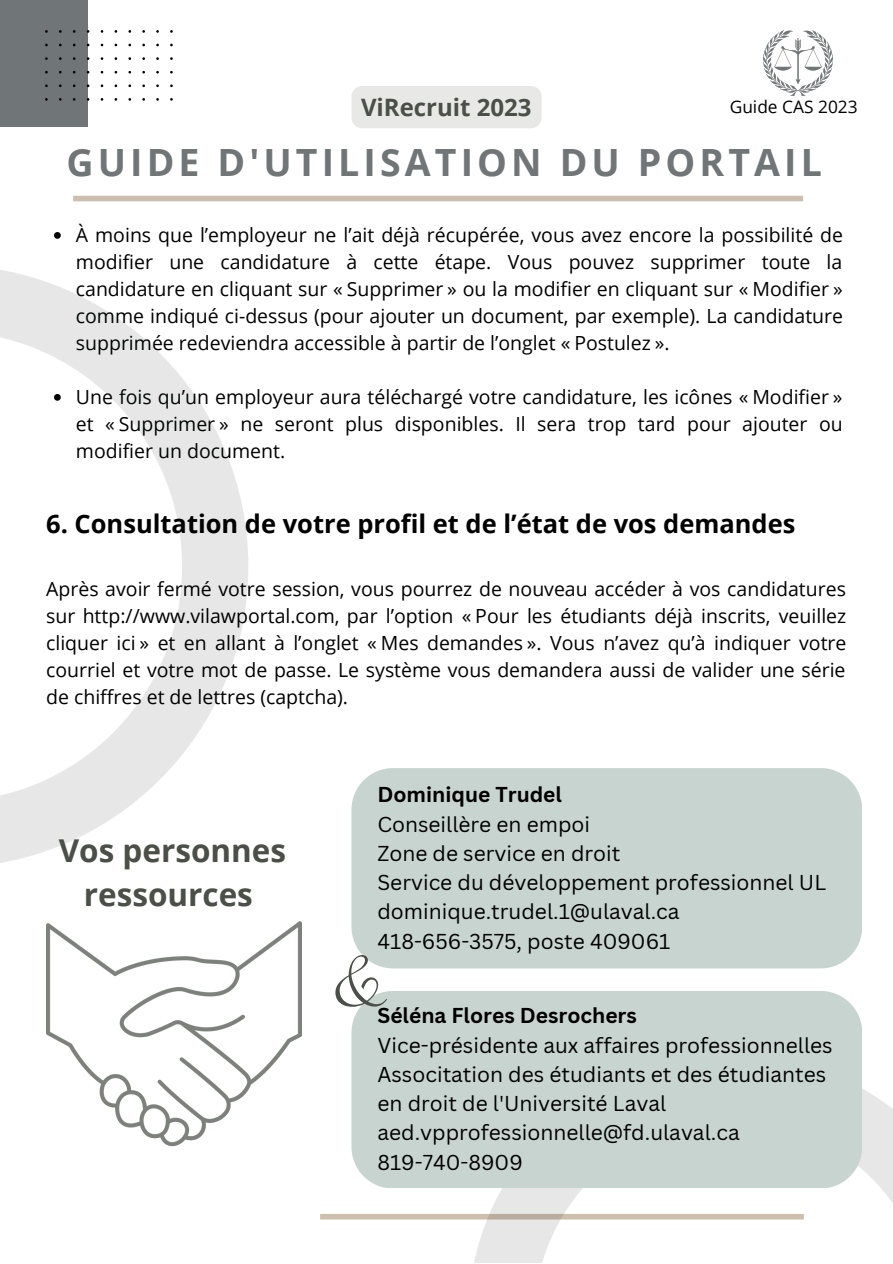
<style>
.page{position:relative;width:893px;height:1264px;background:#fff}
.page>*{position:absolute;margin:0;border:0;box-sizing:border-box;transform-origin:0 0}
.t1{font:700 37.5px "Open Sans";letter-spacing:.11em;color:#707577}
.t2{font:700 31.5px/43.8px "Open Sans";color:#4a4f47;text-align:center}
.t3{font:700 25.5px "Open Sans";color:#000}
.t4{font:700 24px "Open Sans";color:#4a4f47}
.t5{font:21px/29.2px "Canva Sans";color:#000}
.t6{font:700 21px "Canva Sans";color:#000}
.t7{font:19.5px/27px "Open Sans";color:#000;text-align:justify}
.t8{font:17.25px "Open Sans";color:#000}
</style>
<div class="page">
<div style="left:0;top:0;width:88px;height:127px;background:#707577"></div>
<div style="left:320px;top:1213px;width:483px;height:6px;background:#cebead"></div>
<img style="left:46px;top:31px;width:127px;height:69px">
<img style="left:763px;top:31px;width:69px;height:65px">
<div style="left:73px;top:196px;width:730px;height:5px;background:#cebead"></div>
<svg style="left:54px;top:232px;width:7px;height:7px"></svg>
<svg style="left:0;top:270px;width:248px;height:593px"></svg>
<svg style="left:468px;top:1053px;width:424px;height:209px"></svg>
<img style="left:46px;top:921px;width:255px;height:225px">
<div style="left:351px;top:991px;width:510px;height:196px;background:#c8d4d0"></div>
<div style="left:351px;top:768px;width:510px;height:200px;background:#c8d4d0"></div>
<svg style="left:335px;top:955px;width:52px;height:51px"></svg>
<div style="left:351px;top:86px;width:190px;height:42px;background:#e8e9e7;border-radius:11px"></div>
<p class="t4" style="left:361px;top:90px;width:172px">ViRecruit 2023</p>
<p class="t8" style="left:729px;top:95px;width:129px">Guide CAS 2023</p>
<h1 class="t1" style="left:66px;top:136px;width:756px">GUIDE D'UTILISATION DU PORTAIL</h1>
<p class="t7" style="left:76px;top:221px;width:768px">À moins que l’employeur ne l’ait déjà récupérée, vous avez encore la possibilité de modifier une candidature à cette étape. Vous pouvez supprimer toute la candidature en cliquant sur « Supprimer » ou la modifier en cliquant sur « Modifier » comme indiqué ci-dessus (pour ajouter un document, par exemple). La candidature supprimée redeviendra accessible à partir de l’onglet « Postulez ».</p>
<p class="t7" style="left:76px;top:383px;width:768px">Une fois qu’un employeur aura téléchargé votre candidature, les icônes « Modifier » et « Supprimer » ne seront plus disponibles. Il sera trop tard pour ajouter ou modifier un document.</p>
<h3 class="t3" style="left:46px;top:505px;width:750px">6. Consultation de votre profil et de l’état de vos demandes</h3>
<p class="t7" style="left:46px;top:574px;width:801px">Après avoir fermé votre session, vous pourrez de nouveau accéder à vos candidatures sur http://www.vilawportal.com, par l’option « Pour les étudiants déjà inscrits, veuillez cliquer ici » et en allant à l’onglet « Mes demandes ». Vous n’avez qu’à indiquer votre courriel et votre mot de passe. Le système vous demandera aussi de valider une série de chiffres et de lettres (captcha).</p>
<h2 class="t2" style="left:59px;top:827px;width:229px">Vos personnes ressources</h2>
<p class="t6" style="left:377px;top:780px;width:186px">Dominique Trudel</p>
<p class="t5" style="left:377px;top:808px;width:450px">Conseillère en empoi<br>Zone de service en droit<br>Service du développement professionnel UL dominique.trudel.1@ulaval.ca<br>418-656-3575, poste 409061</p>
<p class="t6" style="left:377px;top:1000px;width:261px">Séléna Flores Desrochers</p>
<p class="t5" style="left:377px;top:1029px;width:456px">Vice-présidente aux affaires professionnelles Associtation des étudiants et des étudiantes en droit de l'Université Laval aed.vpprofessionnelle@fd.ulaval.ca 819-740-8909</p>
</div>
